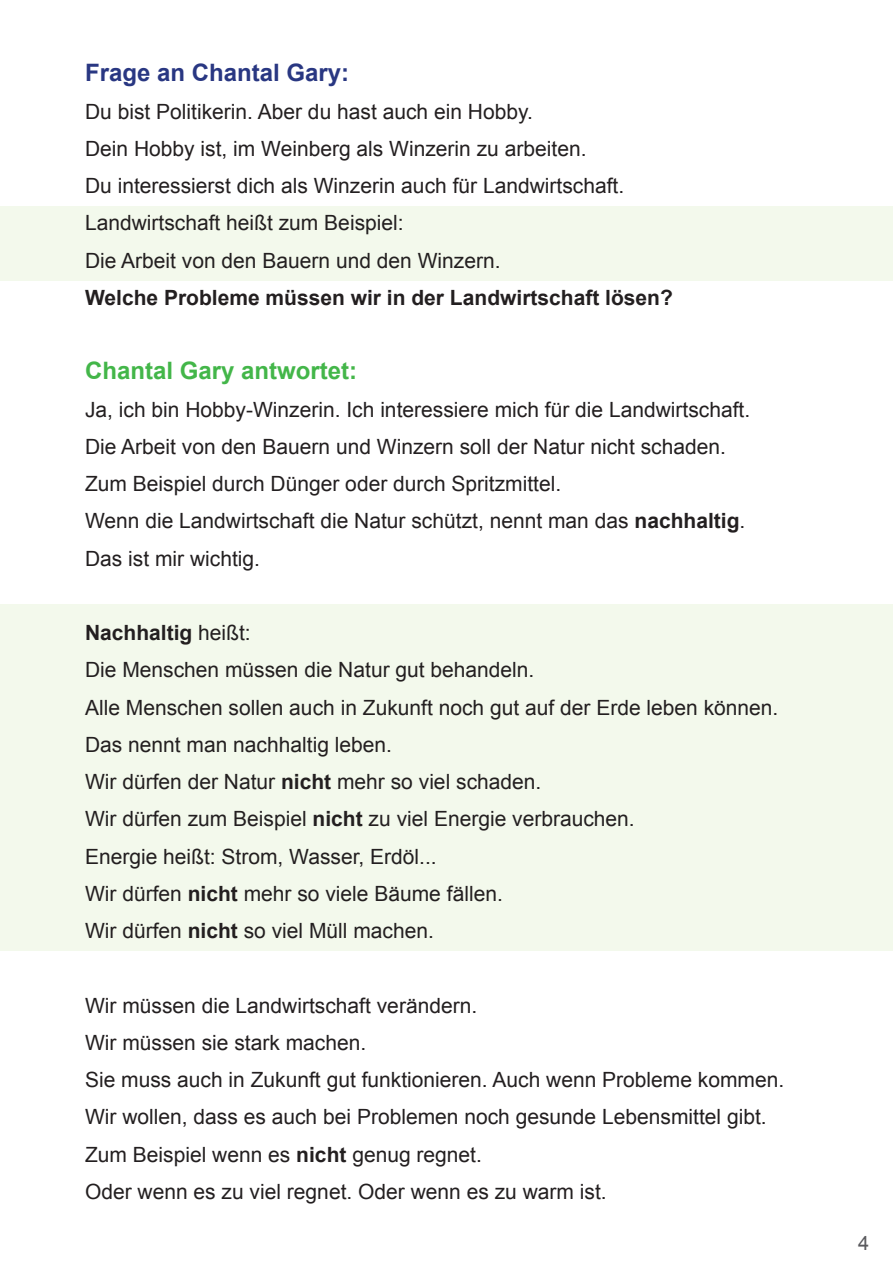
<style>
.page{position:relative;width:893px;height:1263px;background:#fff}
.page>*{position:absolute;margin:0;border:0;box-sizing:border-box;transform-origin:0 0}
.t1{font:700 24px "Arial";color:#43b649}
.t2{font:700 24px "Arial";color:#293782}
.t3{font:21px "Arial";color:#231f20}
.t4{font:700 21px "Arial";color:#231f20}
.t5{font:19.95px "Arial";color:#59595d}
.s1{font-weight:700}
.s2{font-weight:400}
</style>
<div class="page">
<div style="left:0;top:604px;width:893px;height:347px;background:#f3f9ec"></div>
<div style="left:0;top:206px;width:893px;height:74px;background:#f3f9ec"></div>
<p class="t2" style="left:85px;top:57px;width:266px">Frage an Chantal Gary:</p>
<p class="t3" style="left:85px;top:97px;width:449px">Du bist Politikerin. Aber du hast auch ein Hobby.</p>
<p class="t3" style="left:85px;top:135px;width:503px">Dein Hobby ist, im Weinberg als Winzerin zu arbeiten.</p>
<p class="t3" style="left:85px;top:172px;width:541px">Du interessierst dich als Winzerin auch für Landwirtschaft.</p>
<p class="t3" style="left:85px;top:209px;width:320px">Landwirtschaft heißt zum Beispiel:</p>
<p class="t3" style="left:85px;top:246px;width:417px">Die Arbeit von den Bauern und den Winzern.</p>
<p class="t4" style="left:85px;top:284px;width:589px">Welche Probleme müssen wir in der Landwirtschaft lösen?</p>
<p class="t1" style="left:85px;top:355px;width:274px">Chantal Gary antwortet:</p>
<p class="t3" style="left:85px;top:395px;width:667px">Ja, ich bin Hobby-Winzerin. Ich interessiere mich für die Landwirtschaft.</p>
<p class="t3" style="left:85px;top:433px;width:642px">Die Arbeit von den Bauern und Winzern soll der Natur nicht schaden.</p>
<p class="t3" style="left:85px;top:470px;width:478px">Zum Beispiel durch Dünger oder durch Spritzmittel.</p>
<p class="t3" style="left:85px;top:507px;width:662px">Wenn die Landwirtschaft die Natur schützt, nennt man das <span class="s1">nachhaltig</span>.</p>
<p class="t3" style="left:85px;top:544px;width:177px">Das ist mir wichtig.</p>
<p class="t4" style="left:85px;top:619px;width:167px">Nachhaltig <span class="s2">heißt:</span></p>
<p class="t3" style="left:85px;top:656px;width:451px">Die Menschen müssen die Natur gut behandeln.</p>
<p class="t3" style="left:85px;top:693px;width:695px">Alle Menschen sollen auch in Zukunft noch gut auf der Erde leben können.</p>
<p class="t3" style="left:85px;top:731px;width:308px">Das nennt man nachhaltig leben.</p>
<p class="t3" style="left:85px;top:768px;width:458px">Wir dürfen der Natur <span class="s1">nicht</span> mehr so viel schaden.</p>
<p class="t3" style="left:85px;top:805px;width:551px">Wir dürfen zum Beispiel <span class="s1">nicht</span> zu viel Energie verbrauchen.</p>
<p class="t3" style="left:85px;top:842px;width:353px">Energie heißt: Strom, Wasser, Erdöl...</p>
<p class="t3" style="left:85px;top:880px;width:419px">Wir dürfen <span class="s1">nicht</span> mehr so viele Bäume fällen.</p>
<p class="t3" style="left:85px;top:917px;width:350px">Wir dürfen <span class="s1">nicht</span> so viel Müll machen.</p>
<p class="t3" style="left:85px;top:991px;width:394px">Wir müssen die Landwirtschaft verändern.</p>
<p class="t3" style="left:85px;top:1029px;width:283px">Wir müssen sie stark machen.</p>
<p class="t3" style="left:85px;top:1066px;width:701px">Sie muss auch in Zukunft gut funktionieren. Auch wenn Probleme kommen.</p>
<p class="t3" style="left:85px;top:1103px;width:683px">Wir wollen, dass es auch bei Problemen noch gesunde Lebensmittel gibt.</p>
<p class="t3" style="left:85px;top:1140px;width:398px">Zum Beispiel wenn es <span class="s1">nicht</span> genug regnet.</p>
<p class="t3" style="left:85px;top:1178px;width:523px">Oder wenn es zu viel regnet. Oder wenn es zu warm ist.</p>
<p class="t5" style="left:858px;top:1229px;width:13px">4</p>
</div>
